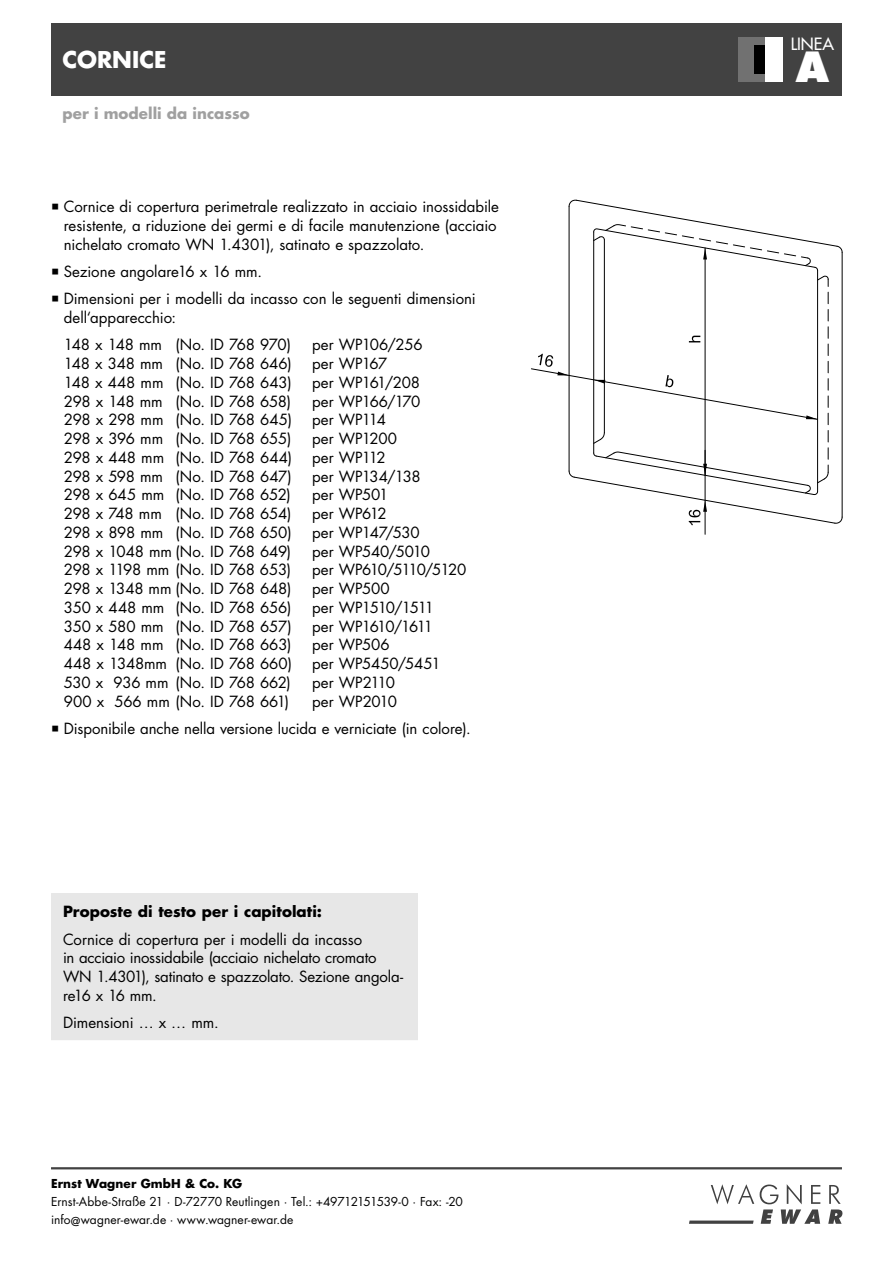
<style>
.page{position:relative;width:893px;height:1263px;background:#fff}
.page>*{position:absolute;margin:0;border:0;box-sizing:border-box;transform-origin:0 0}
.t1{font:800 40.5px "Futura Std";color:#fff}
.t2{font:700 22.5px "Futura Std";color:#fff}
.t3{font:500 16.5px "Futura Std";letter-spacing:-.005em;color:#fff}
.t4{font:15px/18.8px "Futura Std";letter-spacing:-.005em;color:#000}
.t5{font:700 15px "Futura Std";letter-spacing:.005em;color:#000}
.t6{font:15px "Futura Std";letter-spacing:-.025em;color:#000}
.t7{font:700 15px "Futura Std";color:#a0a0a0}
.t8{font:15px "Futura Std";letter-spacing:-.07em;color:#000}
.t9{font:15px "Futura Std";letter-spacing:-.035em;color:#000}
.t10{font:15px "Futura Std";letter-spacing:-.075em;color:#000}
.t11{font:15px "Futura Std";letter-spacing:-.08em;color:#000}
.t12{font:12px/18px "Futura Std";color:#000}
.t13{font:700 12px "Futura Std";letter-spacing:.01em;color:#000}
</style>
<div class="page">
<svg style="left:689px;top:1184px;width:153px;height:40px"></svg>
<hr style="left:51px;top:1167px;width:791px;height:2px;background:#424242">
<div style="left:51px;top:23px;width:791px;height:73px;background:#424242"></div>
<div style="left:738px;top:37px;width:45px;height:45px;background:#fff"></div>
<div style="left:738px;top:37px;width:26px;height:45px;background:#717171"></div>
<div style="left:754px;top:45px;width:10px;height:28px;background:#000"></div>
<hr style="left:817px;top:270px;width:1px;height:221px;background:#000">
<hr style="left:842px;top:252px;width:1px;height:265px;background:#000">
<hr style="left:593px;top:232px;width:1px;height:221px;background:#000">
<hr style="left:569px;top:206px;width:1px;height:265px;background:#000">
<hr style="left:604px;top:240px;width:1px;height:193px;background:#000">
<svg style="left:828px;top:292px;width:1px;height:29px"></svg>
<hr style="left:705px;top:248px;width:1px;height:227px;background:#000">
<hr style="left:705px;top:450px;width:1px;height:84px;background:#000">
<svg style="left:569px;top:200px;width:274px;height:86px"></svg>
<svg style="left:531px;top:327px;width:312px;height:198px"></svg>
<div style="left:57px;top:899px;width:355px;height:135px;background:#e7e7e7"></div>
<div style="left:51px;top:893px;width:367px;height:147px;border:12px solid #e7e7e7"></div>
<h2 class="t2" style="left:63px;top:49px;width:106px">CORNICE</h2>
<p class="t7" style="left:63px;top:106px;width:189px">per i modelli da incasso</p>
<p class="t4" style="left:64px;top:199px;width:437px">Cornice di copertura perimetrale realizzato in acciaio inossidabile resistente, a riduzione dei germi e di facile manutenzione (acciaio nichelato cromato WN 1.4301), satinato e spazzolato.</p>
<p class="t4" style="left:64px;top:259px;width:413px;line-height:27.3px">Sezione angolare16 x 16 mm.<br>Dimensioni per i modelli da incasso con le seguenti dimensioni</p>
<p class="t4" style="left:64px;top:305px;width:229px;line-height:27.3px">dell‘apparecchio:<br>148 x 148 mm (No. ID 768 970)</p>
<p class="t4" style="left:312px;top:337px;width:112px">per WP106/256</p>
<p class="t4" style="left:64px;top:355px;width:229px">148 x 348 mm (No. ID 768 646)</p>
<p class="t4" style="left:312px;top:355px;width:77px">per WP167</p>
<p class="t4" style="left:64px;top:374px;width:229px">148 x 448 mm (No. ID 768 643)</p>
<p class="t4" style="left:312px;top:374px;width:110px">per WP161/208</p>
<p class="t4" style="left:64px;top:393px;width:229px">298 x 148 mm (No. ID 768 658)</p>
<p class="t4" style="left:312px;top:393px;width:110px">per WP166/170</p>
<p class="t4" style="left:64px;top:412px;width:230px">298 x 298 mm (No. ID 768 645)</p>
<p class="t9" style="left:312px;top:413px;width:75px">per WP114</p>
<p class="t4" style="left:64px;top:430px;width:229px">298 x 396 mm (No. ID 768 655)</p>
<p class="t4" style="left:312px;top:430px;width:87px">per WP1200</p>
<p class="t4" style="left:64px;top:449px;width:230px">298 x 448 mm (No. ID 768 644)</p>
<p class="t9" style="left:312px;top:450px;width:75px">per WP112</p>
<p class="t4" style="left:64px;top:468px;width:230px">298 x 598 mm (No. ID 768 647)</p>
<p class="t4" style="left:312px;top:468px;width:110px">per WP134/138</p>
<p class="t4" style="left:64px;top:487px;width:229px">298 x 645 mm (No. ID 768 652)</p>
<p class="t4" style="left:312px;top:487px;width:78px">per WP501</p>
<p class="t4" style="left:64px;top:505px;width:229px">298 x 748 mm (No. ID 768 654)</p>
<p class="t4" style="left:312px;top:505px;width:76px">per WP612</p>
<p class="t4" style="left:64px;top:524px;width:229px">298 x 898 mm (No. ID 768 650)</p>
<p class="t4" style="left:312px;top:524px;width:109px">per WP147/530</p>
<p class="t4" style="left:64px;top:543px;width:229px">298 x 1048 mm (No. ID 768 649)</p>
<p class="t4" style="left:312px;top:543px;width:120px">per WP540/5010</p>
<p class="t6" style="left:64px;top:563px;width:229px">298 x 1198 mm (No. ID 768 653)</p>
<p class="t8" style="left:312px;top:563px;width:156px">per WP610/5110/5120</p>
<p class="t4" style="left:64px;top:580px;width:229px">298 x 1348 mm (No. ID 768 648)</p>
<p class="t4" style="left:312px;top:580px;width:79px">per WP500</p>
<p class="t4" style="left:64px;top:599px;width:229px">350 x 448 mm (No. ID 768 656)</p>
<p class="t10" style="left:312px;top:600px;width:123px">per WP1510/1511</p>
<p class="t4" style="left:64px;top:618px;width:230px">350 x 580 mm (No. ID 768 657)</p>
<p class="t11" style="left:312px;top:619px;width:122px">per WP1610/1611</p>
<p class="t4" style="left:64px;top:637px;width:229px">448 x 148 mm (No. ID 768 663)</p>
<p class="t4" style="left:312px;top:637px;width:79px">per WP506</p>
<p class="t4" style="left:64px;top:655px;width:230px">448 x 1348mm (No. ID 768 660)</p>
<p class="t4" style="left:312px;top:655px;width:130px">per WP5450/5451</p>
<p class="t4" style="left:64px;top:674px;width:229px">530 x 936 mm (No. ID 768 662)</p>
<p class="t4" style="left:312px;top:674px;width:84px">per WP2110</p>
<p class="t4" style="left:64px;top:693px;width:227px">900 x 566 mm (No. ID 768 661)</p>
<p class="t4" style="left:64px;top:689px;width:408px;line-height:27.3px;text-indent:248px">per WP2010<br>Disponibile anche nella versione lucida e verniciate (in colore).</p>
<p class="t5" style="left:63px;top:905px;width:260px">Proposte di testo per i capitolati:</p>
<p class="t4" style="left:63px;top:931px;width:342px">Cornice di copertura per i modelli da incasso<br>in acciaio inossidabile (acciaio nichelato cromato WN 1.4301), satinato e spazzolato. Sezione angola&shy;re16 x 16 mm.</p>
<p class="t4" style="left:63px;top:1014px;width:157px">Dimensioni … x … mm.</p>
<p class="t13" style="left:51px;top:1178px;width:193px">Ernst Wagner GmbH &amp; Co. KG</p>
<p class="t12" style="left:51px;top:1194px;width:413px">Ernst-Abbe-Straße 21 · D-72770 Reutlingen · Tel.: +49712151539-0 · Fax: -20 info@wagner-ewar.de · www.wagner-ewar.de</p>
<p class="t3" style="left:791px;top:35px;width:45px">LINEA</p>
<h1 class="t1" style="left:796px;top:44px;width:35px">A</h1>
</div>
